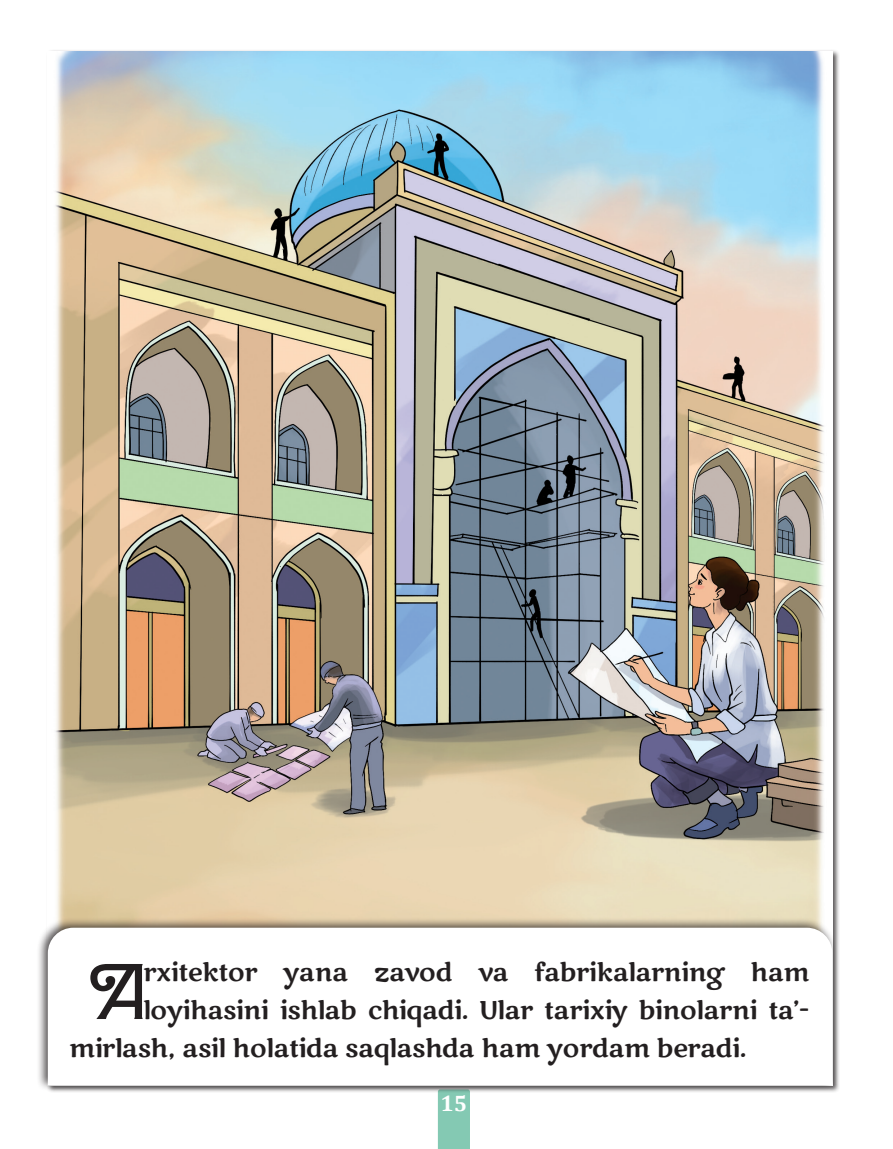
<style>
.page{position:relative;width:893px;height:1149px;background:#fff}
.page>*{position:absolute;margin:0;border:0;box-sizing:border-box;transform-origin:0 0}
.t1{font:81px "Bartex";color:#231f20}
.t2{font:25.5px "Marko One";letter-spacing:-.02em;color:#231f20}
.t3{font:700 22.5px "Cambria";color:#fff}
</style>
<div class="page">
<div style="left:438px;top:1092px;width:32px;height:56px;background:#84c9b3"></div>
<img style="left:55px;top:51px;width:769px;height:866px">
<div style="left:36px;top:917px;width:801px;height:174px;background:#231f20;opacity:.75"></div>
<svg style="left:48px;top:927px;width:784px;height:157px"></svg>
<p class="t1" style="left:90px;top:952px;width:56px">A</p>
<p class="t2" style="left:143px;top:956px;width:668px">rxitektor yana zavod va fabrikalarning ham</p>
<p class="t2" style="left:143px;top:993px;width:665px">loyihasini ishlab chiqadi. Ular tarixiy binolarni ta’-</p>
<p class="t2" style="left:69px;top:1031px;width:679px">mirlash, asil holatida saqlashda ham yordam beradi.</p>
<p class="t3" style="left:441px;top:1087px;width:28px">15</p>
</div>
